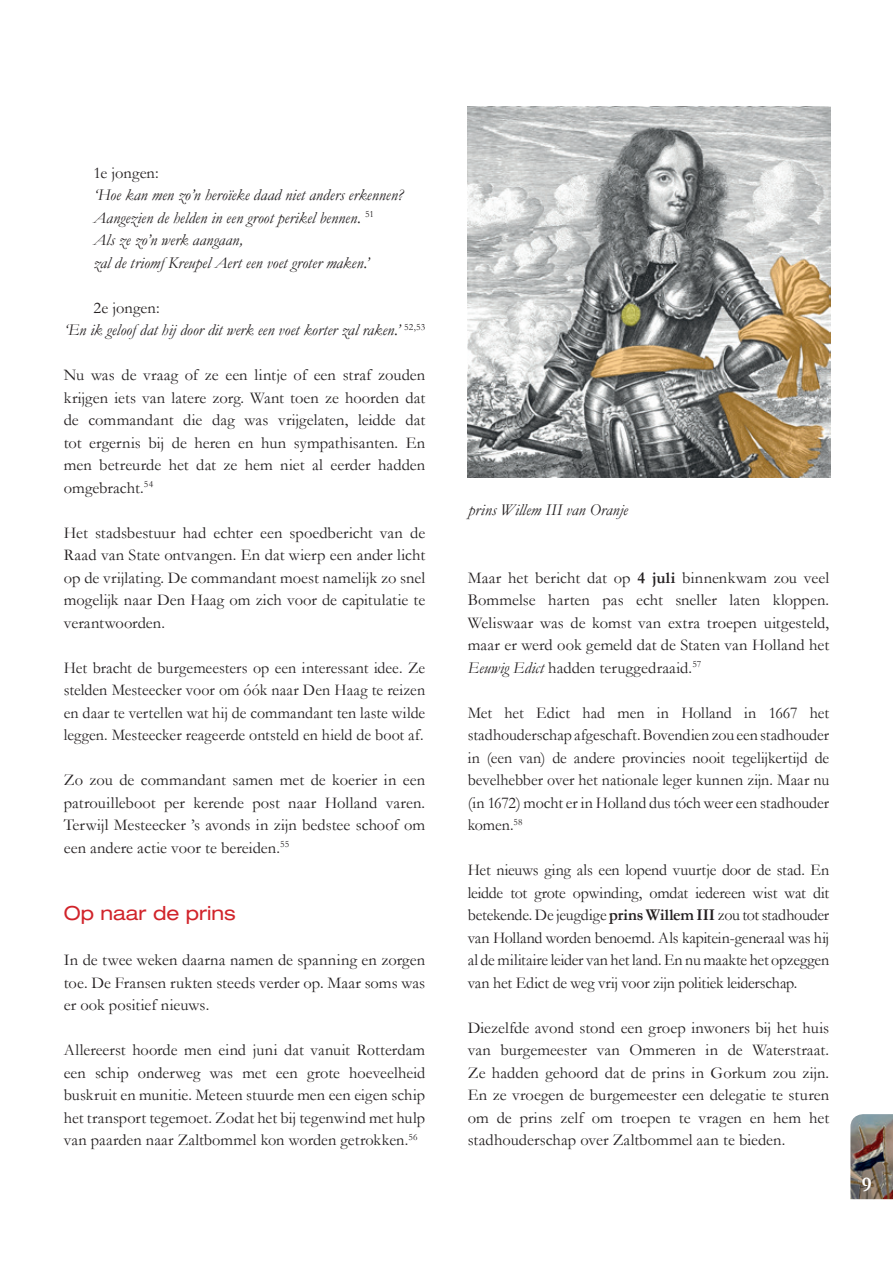
<style>
.page{position:relative;width:893px;height:1263px;background:#fff}
.page>*{position:absolute;margin:0;border:0;box-sizing:border-box;transform-origin:0 0}
.t1{font:700 21px "Garamond";color:#fff}
.t2{font:expanded 19.5px "Helvetica Neue";color:#d1232a}
.t3{font:16.5px/22.5px "Garamond";color:#231f20;text-align:justify}
.t4{font:italic 16.5px/22.5px "Garamond";letter-spacing:.005em;color:#231f20}
.s1{font-style:normal}
.s2{font-weight:700}
.s3{font-style:italic}
</style>
<div class="page">
<img style="left:468px;top:106px;width:362px;height:371px">
<img style="left:850px;top:1114px;width:43px;height:85px">
<p class="t3" style="left:94px;top:161px;width:67px">1e jongen:</p>
<p class="t4" style="left:94px;top:184px;width:312px">‘Hoe kan men zo’n heroïeke daad niet anders erkennen?<br>Aangezien de helden in een groot perikel bennen. <sup>51<br></sup>Als ze zo’n werk aangaan,<br>zal de triomf Kreupel Aert een voet groter maken.’</p>
<p class="t4" style="left:64px;top:296px;width:363px;text-indent:30px"><span class="s1">2e jongen:<br></span>‘En ik geloof dat hij door dit werk een voet korter zal raken.’ <sup>52,53</sup></p>
<p class="t3" style="left:64px;top:364px;width:363px">Nu was de vraag of ze een lintje of een straf zouden krijgen iets van latere zorg. Want toen ze hoorden dat de commandant die dag was vrijgelaten, leidde dat tot ergernis bij de heren en hun sympathisanten. En men betreurde het dat ze hem niet al eerder hadden omgebracht.<sup>54</sup></p>
<p class="t3" style="left:64px;top:521px;width:363px">Het stadsbestuur had echter een spoedbericht van de Raad van State ontvangen. En dat wierp een ander licht op de vrijlating. De commandant moest namelijk zo snel mogelijk naar Den Haag om zich voor de capitulatie te verantwoorden.</p>
<p class="t3" style="left:64px;top:656px;width:363px">Het bracht de burgemeesters op een interessant idee. Ze stelden Mesteecker voor om óók naar Den Haag te reizen en daar te vertellen wat hij de commandant ten laste wilde leggen. Mesteecker reageerde ontsteld en hield de boot af.</p>
<p class="t3" style="left:64px;top:769px;width:363px">Zo zou de commandant samen met de koerier in een patrouilleboot per kerende post naar Holland varen.<br>Terwijl Mesteecker ’s avonds in zijn bedstee schoof om een andere actie voor te bereiden.<sup>55</sup></p>
<p class="t2" style="left:64px;top:901px;width:173px">Op naar de prins</p>
<p class="t3" style="left:64px;top:949px;width:363px">In de twee weken daarna namen de spanning en zorgen toe. De Fransen rukten steeds verder op. Maar soms was er ook positief nieuws.</p>
<p class="t3" style="left:64px;top:1039px;width:363px">Allereerst hoorde men eind juni dat vanuit Rotterdam een schip onderweg was met een grote hoeveelheid buskruit en munitie. Meteen stuurde men een eigen schip het transport tegemoet. Zodat het bij tegenwind met hulp van paarden naar Zaltbommel kon worden getrokken.<sup>56</sup></p>
<p class="t4" style="left:469px;top:498px;width:161px">prins Willem III van Oranje</p>
<p class="t3" style="left:468px;top:566px;width:363px">Maar het bericht dat op <span class="s2">4 juli</span> binnenkwam zou veel Bommelse harten pas echt sneller laten kloppen.<br>Weliswaar was de komst van extra troepen uitgesteld, maar er werd ook gemeld dat de Staten van Holland het <span class="s3">Eeuwig Edict</span> hadden teruggedraaid.<sup>57</sup></p>
<p class="t3" style="left:468px;top:701px;width:363px">Met het Edict had men in Holland in 1667 het stadhouderschap afgeschaft. Bovendien zou een stadhouder in (een van) de andere provincies nooit tegelijkertijd de bevelhebber over het nationale leger kunnen zijn. Maar nu (in 1672) mocht er in Holland dus tóch weer een stadhouder komen.<sup>58</sup></p>
<p class="t3" style="left:468px;top:859px;width:363px">Het nieuws ging als een lopend vuurtje door de stad. En leidde tot grote opwinding, omdat iedereen wist wat dit betekende. De jeugdige <span class="s2">prins Willem III</span> zou tot stadhouder van Holland worden benoemd. Als kapitein-generaal was hij al de militaire leider van het land. En nu maakte het opzeggen van het Edict de weg vrij voor zijn politiek leiderschap.</p>
<p class="t3" style="left:468px;top:1016px;width:363px">Diezelfde avond stond een groep inwoners bij het huis van burgemeester van Ommeren in de Waterstraat.<br>Ze hadden gehoord dat de prins in Gorkum zou zijn.<br>En ze vroegen de burgemeester een delegatie te sturen om de prins zelf om troepen te vragen en hem het stadhouderschap over Zaltbommel aan te bieden.</p>
<p class="t1" style="left:862px;top:1172px;width:11px">9</p>
</div>
